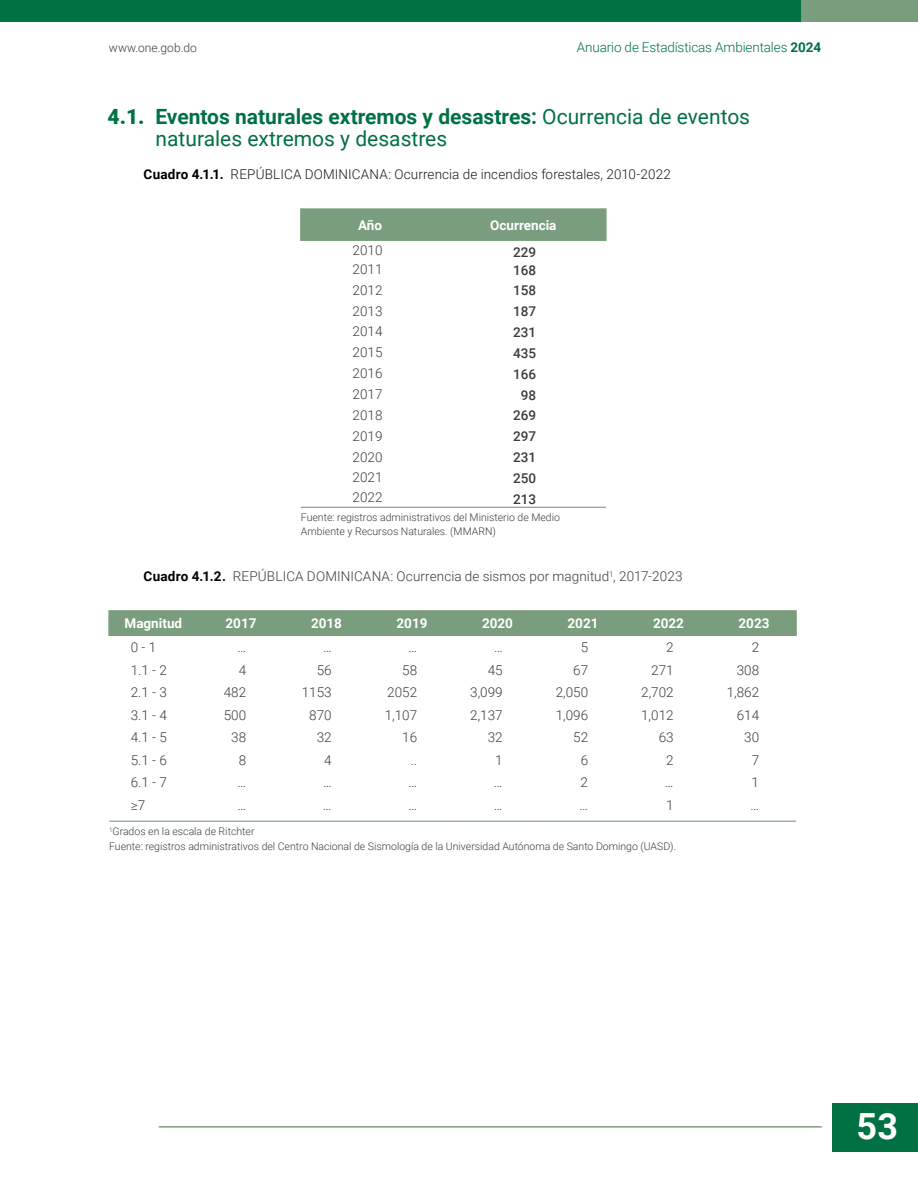
<style>
.page{position:relative;width:918px;height:1188px;background:#fff}
.page>*{position:absolute;margin:0;border:0;box-sizing:border-box;transform-origin:0 0}
.t1{font:700 36px "Roboto";color:#fff}
.t2{font:21px/22.5px "Roboto";color:#007142}
.t3{font:300 13.5px "Roboto";color:#3c3c3b}
.t4{font:300 13.5px "Roboto";letter-spacing:.01em;color:#1a1a1a}
.t5{font:700 13.5px "Roboto";color:#fff}
.t6{font:500 13.5px "Roboto";color:#3c3c3b}
.t7{font:300 13.5px "Roboto";letter-spacing:-.01em;color:#007142}
.t8{font:300 12px "Roboto";color:#3c3c3b}
.t9{font:300 10.5px/13.5px "Roboto";color:#3c3c3b}
.s1{font-weight:700}
.s2{font-weight:900}
.s3{font-weight:700;color:#000}
</style>
<div class="page">
<div style="left:832px;top:1103px;width:86px;height:49px;background:#007142"></div>
<div style="left:0;top:0;width:801px;height:22px;background:#007142"></div>
<div style="left:801px;top:0;width:117px;height:22px;background:#799d7d"></div>
<hr style="left:159px;top:1126px;width:663px;height:2px;background:#799d7d">
<div style="left:300px;top:208px;width:307px;height:33px;background:#799d7d"></div>
<hr style="left:301px;top:507px;width:139px;height:1px;background:#799d7d">
<hr style="left:440px;top:507px;width:166px;height:1px;background:#799d7d">
<div style="left:108px;top:610px;width:689px;height:26px;background:#799d7d"></div>
<svg style="left:109px;top:820px;width:687px;height:1px"></svg>
<hr style="left:109px;top:821px;width:89px;height:1px;background:#799d7d">
<hr style="left:198px;top:821px;width:86px;height:1px;background:#799d7d">
<hr style="left:284px;top:821px;width:85px;height:1px;background:#799d7d">
<hr style="left:369px;top:821px;width:86px;height:1px;background:#799d7d">
<hr style="left:455px;top:821px;width:85px;height:1px;background:#799d7d">
<hr style="left:540px;top:821px;width:86px;height:1px;background:#799d7d">
<hr style="left:626px;top:821px;width:85px;height:1px;background:#799d7d">
<hr style="left:711px;top:821px;width:85px;height:1px;background:#799d7d">
<p class="t8" style="left:109px;top:40px;width:89px">www.one.gob.do</p>
<p class="t7" style="left:577px;top:37px;width:246px">Anuario de Estadísticas Ambientales <span class="s1">2024</span></p>
<h2 class="t2" style="left:156px;top:104px;width:596px;text-indent:-48px"><span class="s2">4.1.</span> <span class="s1">Eventos naturales extremos y desastres:</span> Ocurrencia de eventos naturales extremos y desastres</h2>
<p class="t4" style="left:144px;top:165px;width:529px"><span class="s3">Cuadro 4.1.1.</span> REPÚBLICA DOMINICANA: Ocurrencia de incendios forestales, 2010-2022</p>
<p class="t5" style="left:358px;top:215px;width:25px">Año</p>
<p class="t5" style="left:490px;top:215px;width:68px">Ocurrencia</p>
<p class="t3" style="left:353px;top:241px;width:31px">2010</p>
<p class="t6" style="left:513px;top:243px;width:25px">229</p>
<p class="t3" style="left:353px;top:260px;width:31px">2011</p>
<p class="t6" style="left:513px;top:260px;width:25px">168</p>
<p class="t3" style="left:353px;top:281px;width:31px">2012</p>
<p class="t6" style="left:513px;top:281px;width:25px">158</p>
<p class="t3" style="left:353px;top:301px;width:31px">2013</p>
<p class="t6" style="left:513px;top:302px;width:25px">187</p>
<p class="t3" style="left:353px;top:322px;width:31px">2014</p>
<p class="t6" style="left:513px;top:323px;width:25px">231</p>
<p class="t3" style="left:353px;top:343px;width:31px">2015</p>
<p class="t6" style="left:513px;top:344px;width:25px">435</p>
<p class="t3" style="left:353px;top:364px;width:31px">2016</p>
<p class="t6" style="left:513px;top:365px;width:25px">166</p>
<p class="t3" style="left:353px;top:385px;width:31px">2017</p>
<p class="t6" style="left:521px;top:385px;width:17px">98</p>
<p class="t3" style="left:353px;top:406px;width:31px">2018</p>
<p class="t6" style="left:513px;top:406px;width:25px">269</p>
<p class="t3" style="left:353px;top:426px;width:31px">2019</p>
<p class="t6" style="left:513px;top:427px;width:25px">297</p>
<p class="t3" style="left:353px;top:447px;width:31px">2020</p>
<p class="t6" style="left:513px;top:448px;width:25px">231</p>
<p class="t3" style="left:353px;top:468px;width:31px">2021</p>
<p class="t6" style="left:513px;top:469px;width:25px">250</p>
<p class="t3" style="left:353px;top:488px;width:31px">2022</p>
<p class="t6" style="left:513px;top:490px;width:25px">213</p>
<p class="t9" style="left:301px;top:510px;width:261px">Fuente: registros administrativos del Ministerio de Medio<br>Ambiente y Recursos Naturales. (MMARN)</p>
<p class="t3" style="left:144px;top:567px;width:540px"><span class="s3">Cuadro 4.1.2.</span> REPÚBLICA DOMINICANA: Ocurrencia de sismos por magnitud<sup>1</sup>, 2017-2023</p>
<p class="t5" style="left:125px;top:614px;width:59px">Magnitud</p>
<p class="t5" style="left:226px;top:614px;width:32px">2017</p>
<p class="t5" style="left:311px;top:614px;width:32px">2018</p>
<p class="t5" style="left:397px;top:614px;width:32px">2019</p>
<p class="t5" style="left:482px;top:614px;width:32px">2020</p>
<p class="t5" style="left:568px;top:614px;width:32px">2021</p>
<p class="t5" style="left:653px;top:614px;width:32px">2022</p>
<p class="t5" style="left:739px;top:614px;width:32px">2023</p>
<p class="t3" style="left:131px;top:638px;width:27px">0 - 1</p>
<p class="t3" style="left:238px;top:638px;width:10px">…</p>
<p class="t3" style="left:323px;top:638px;width:10px">…</p>
<p class="t3" style="left:409px;top:638px;width:10px">…</p>
<p class="t3" style="left:494px;top:638px;width:10px">…</p>
<p class="t3" style="left:581px;top:638px;width:9px">5</p>
<p class="t3" style="left:666px;top:638px;width:9px">2</p>
<p class="t3" style="left:752px;top:638px;width:9px">2</p>
<p class="t3" style="left:131px;top:660px;width:38px">1.1 - 2</p>
<p class="t3" style="left:239px;top:660px;width:9px">4</p>
<p class="t3" style="left:317px;top:660px;width:16px">56</p>
<p class="t3" style="left:402px;top:660px;width:16px">58</p>
<p class="t3" style="left:488px;top:660px;width:16px">45</p>
<p class="t3" style="left:573px;top:660px;width:16px">67</p>
<p class="t3" style="left:651px;top:660px;width:24px">271</p>
<p class="t3" style="left:737px;top:660px;width:24px">308</p>
<p class="t3" style="left:131px;top:683px;width:38px">2.1 - 3</p>
<p class="t3" style="left:224px;top:683px;width:24px">482</p>
<p class="t3" style="left:302px;top:683px;width:31px">1153</p>
<p class="t3" style="left:387px;top:683px;width:31px">2052</p>
<p class="t3" style="left:470px;top:683px;width:34px">3,099</p>
<p class="t3" style="left:556px;top:683px;width:34px">2,050</p>
<p class="t3" style="left:641px;top:683px;width:34px">2,702</p>
<p class="t3" style="left:727px;top:683px;width:34px">1,862</p>
<p class="t3" style="left:131px;top:705px;width:38px">3.1 - 4</p>
<p class="t3" style="left:224px;top:705px;width:24px">500</p>
<p class="t3" style="left:309px;top:705px;width:24px">870</p>
<p class="t3" style="left:385px;top:705px;width:34px">1,107</p>
<p class="t3" style="left:470px;top:705px;width:34px">2,137</p>
<p class="t3" style="left:556px;top:705px;width:34px">1,096</p>
<p class="t3" style="left:641px;top:705px;width:34px">1,012</p>
<p class="t3" style="left:737px;top:705px;width:24px">614</p>
<p class="t3" style="left:131px;top:728px;width:38px">4.1 - 5</p>
<p class="t3" style="left:231px;top:728px;width:16px">38</p>
<p class="t3" style="left:317px;top:728px;width:16px">32</p>
<p class="t3" style="left:402px;top:728px;width:16px">16</p>
<p class="t3" style="left:488px;top:728px;width:16px">32</p>
<p class="t3" style="left:573px;top:728px;width:16px">52</p>
<p class="t3" style="left:659px;top:728px;width:16px">63</p>
<p class="t3" style="left:744px;top:728px;width:16px">30</p>
<p class="t3" style="left:131px;top:750px;width:38px">5.1 - 6</p>
<p class="t3" style="left:239px;top:750px;width:9px">8</p>
<p class="t3" style="left:324px;top:750px;width:9px">4</p>
<p class="t3" style="left:411px;top:750px;width:8px">..</p>
<p class="t3" style="left:495px;top:750px;width:9px">1</p>
<p class="t3" style="left:581px;top:750px;width:9px">6</p>
<p class="t3" style="left:666px;top:750px;width:9px">2</p>
<p class="t3" style="left:752px;top:750px;width:9px">7</p>
<p class="t3" style="left:131px;top:773px;width:38px">6.1 - 7</p>
<p class="t3" style="left:238px;top:773px;width:10px">…</p>
<p class="t3" style="left:323px;top:773px;width:10px">…</p>
<p class="t3" style="left:408px;top:773px;width:10px">…</p>
<p class="t3" style="left:494px;top:773px;width:10px">…</p>
<p class="t3" style="left:581px;top:773px;width:9px">2</p>
<p class="t3" style="left:665px;top:773px;width:10px">…</p>
<p class="t3" style="left:752px;top:773px;width:9px">1</p>
<p class="t3" style="left:131px;top:795px;width:16px">≥7</p>
<p class="t3" style="left:237px;top:795px;width:10px">…</p>
<p class="t3" style="left:323px;top:795px;width:10px">…</p>
<p class="t3" style="left:408px;top:795px;width:10px">…</p>
<p class="t3" style="left:494px;top:795px;width:10px">…</p>
<p class="t3" style="left:579px;top:795px;width:10px">…</p>
<p class="t3" style="left:666px;top:795px;width:9px">1</p>
<p class="t3" style="left:750px;top:795px;width:10px">…</p>
<p class="t9" style="left:109px;top:823px;width:569px;line-height:15px"><sup>1</sup>Grados en la escala de Ritchter<br>Fuente: registros administrativos del Centro Nacional de Sismología de la Universidad Autónoma de Santo Domingo (UASD).</p>
<h1 class="t1" style="left:857px;top:1101px;width:43px">53</h1>
</div>
